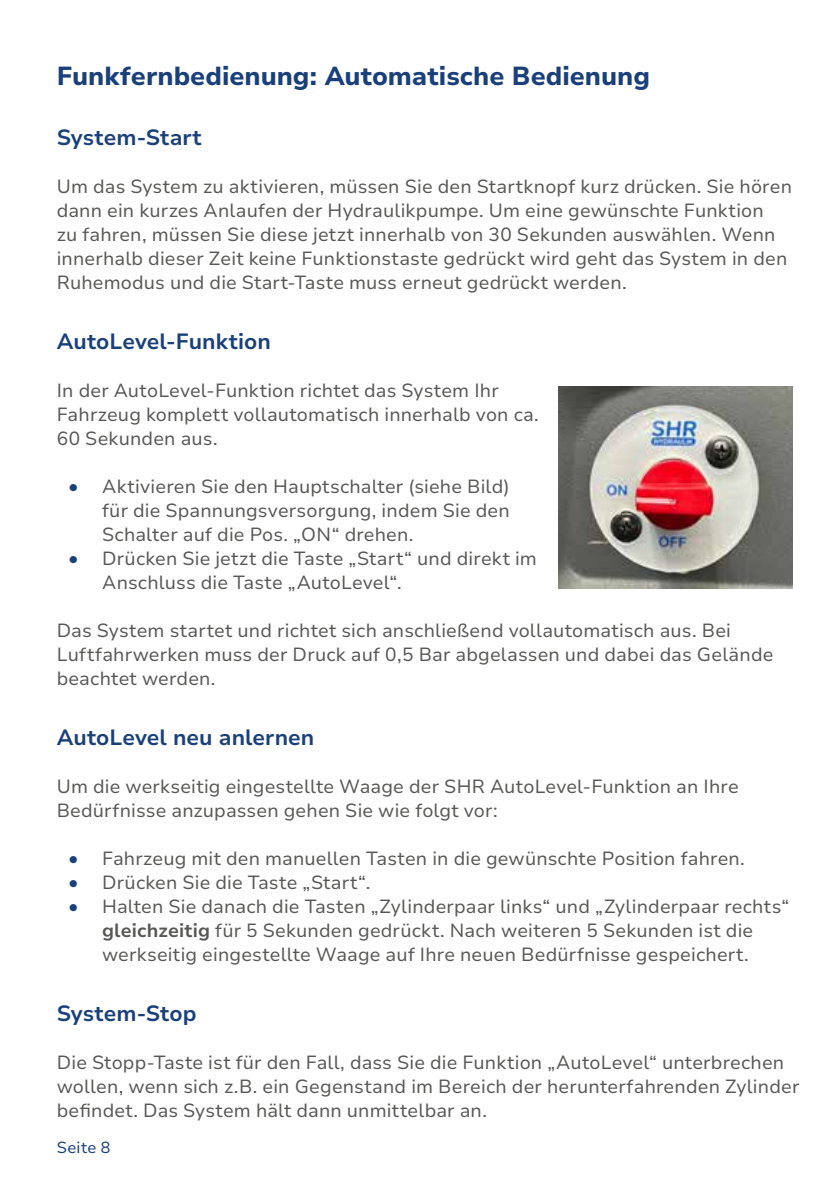
<style>
.page{position:relative;width:840px;height:1191px;background:#fff}
.page>*{position:absolute;margin:0;border:0;box-sizing:border-box;transform-origin:0 0}
.t1{font:800 26px "Nunito Sans 10 pt";color:#19407a}
.t2{font:700 22px "Nunito Sans 10 pt";color:#19407a}
.t3{font:19px/24px "Nunito Sans 10 pt";letter-spacing:.01em;color:#575756}
.t4{font:16px "Nunito Sans 10 pt";letter-spacing:.02em;color:#19407a}
.s1{font-size:20px;color:#19407a}
.s2{font-weight:700}
</style>
<div class="page">
<img style="left:558px;top:386px;width:234px;height:202px">
<h1 class="t1" style="left:57px;top:57px;width:594px">Funkfernbedienung: Automatische Bedienung</h1>
<p class="t2" style="left:57px;top:122px;width:146px">System-Start</p>
<p class="t3" style="left:57px;top:174px;width:736px">Um das System zu aktivieren, müssen Sie den Startknopf kurz drücken. Sie hören dann ein kurzes Anlaufen der Hydraulikpumpe. Um eine gewünschte Funktion<br>zu fahren, müssen Sie diese jetzt innerhalb von 30 Sekunden auswählen. Wenn innerhalb dieser Zeit keine Funktionstaste gedrückt wird geht das System in den Ruhemodus und die Start-Taste muss erneut gedrückt werden.</p>
<p class="t2" style="left:57px;top:326px;width:216px">AutoLevel-Funktion</p>
<p class="t3" style="left:57px;top:378px;width:483px">In der AutoLevel-Funktion richtet das System Ihr<br>Fahrzeug komplett vollautomatisch innerhalb von ca.<br>60 Sekunden aus.</p>
<p class="t3" style="left:102px;top:474px;width:409px;text-align:justify;text-indent:-34px"><span class="s1">•</span> Aktivieren Sie den Hauptschalter (siehe Bild) für die Spannungsversorgung, indem Sie den Schalter auf die Pos. „ON“ drehen.</p>
<p class="t3" style="left:102px;top:546px;width:436px;text-indent:-34px"><span class="s1">•</span> Drücken Sie jetzt die Taste „Start“ und direkt im<br>Anschluss die Taste „AutoLevel“.</p>
<p class="t3" style="left:57px;top:618px;width:717px">Das System startet und richtet sich anschließend vollautomatisch aus. Bei<br>Luftfahrwerken muss der Druck auf 0,5 Bar abgelassen und dabei das Gelände beachtet werden.</p>
<p class="t2" style="left:57px;top:722px;width:259px">AutoLevel neu anlernen</p>
<p class="t3" style="left:57px;top:774px;width:683px">Um die werkseitig eingestellte Waage der SHR AutoLevel-Funktion an Ihre<br>Bedürfnisse anzupassen gehen Sie wie folgt vor:</p>
<p class="t3" style="left:68px;top:846px;width:678px"><span class="s1">•</span> Fahrzeug mit den manuellen Tasten in die gewünschte Position fahren.</p>
<p class="t3" style="left:68px;top:870px;width:304px"><span class="s1">•</span> Drücken Sie die Taste „Start“.</p>
<p class="t3" style="left:68px;top:894px;width:722px;text-align:center"><span class="s1">•</span> Halten Sie danach die Tasten „Zylinderpaar links“ und „Zylinderpaar rechts“ <span class="s2">gleichzeitig</span> für 5 Sekunden gedrückt. Nach weiteren 5 Sekunden ist die werkseitig eingestellte Waage auf Ihre neuen Bedürfnisse gespeichert.</p>
<p class="t2" style="left:57px;top:998px;width:141px">System-Stop</p>
<p class="t3" style="left:57px;top:1050px;width:743px">Die Stopp-Taste ist für den Fall, dass Sie die Funktion „AutoLevel“ unterbrechen wollen, wenn sich z.B. ein Gegenstand im Bereich der herunterfahrenden Zylinder befindet. Das System hält dann unmittelbar an.</p>
<p class="t4" style="left:57px;top:1136px;width:55px">Seite 8</p>
</div>
